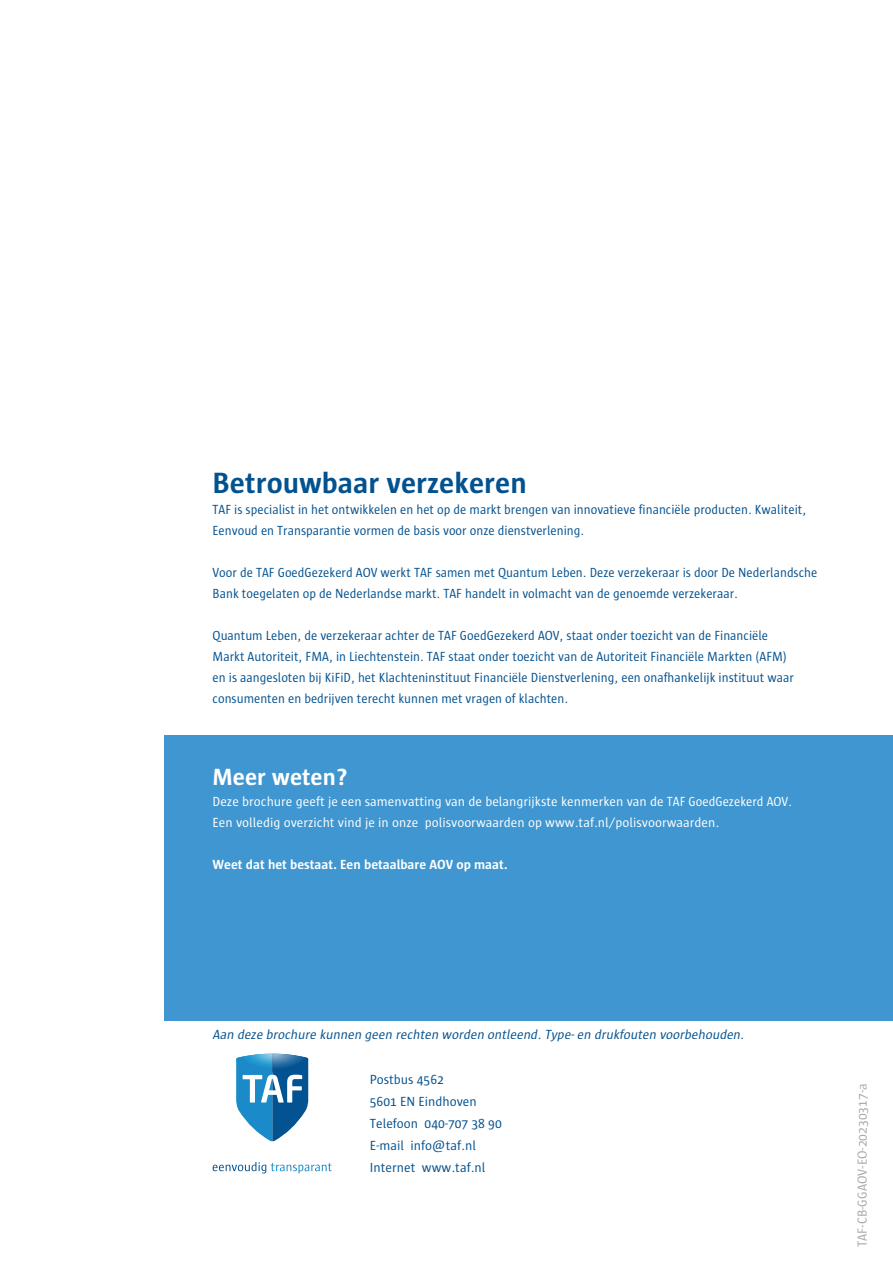
<style>
.page{position:relative;width:893px;height:1263px;background:#fff}
.page>*{position:absolute;margin:0;border:0;box-sizing:border-box;transform-origin:0 0}
.t1{font:700 30px "Sun";color:#035290}
.t2{font:700 24px "Sun";color:#fff}
.t3{font:13.5px/21px "Sun";color:#035290;scale:.95 1}
.t4{font:13.5px/21px "Sun";color:#fff}
.t5{font:13.5px/22px "Sun";color:#035290}
.t6{font:italic 13.5px "Sun";color:#035290}
.t7{font:700 13.5px "Sun";color:#fff}
.t8{font:13.5px "Sun";color:#a7aaac}
</style>
<div class="page">
<div style="left:164px;top:735px;width:729px;height:285px;background:#4096d0"></div>
<svg style="left:236px;top:1072px;width:72px;height:69px"></svg>
<img style="left:236px;top:1054px;width:72px;height:18px">
<svg style="left:213px;top:1162px;width:119px;height:11px"></svg>
<h1 class="t1" style="left:213px;top:466px;width:316px">Betrouwbaar verzekeren</h1>
<p class="t3" style="left:213px;top:499px;width:626px">TAF is specialist in het ontwikkelen en het op de markt brengen van innovatieve financiële producten. Kwaliteit,<br>Eenvoud en Transparantie vormen de basis voor onze dienstverlening.</p>
<p class="t3" style="left:213px;top:562px;width:638px">Voor de TAF GoedGezekerd AOV werkt TAF samen met Quantum Leben. Deze verzekeraar is door De Nederlandsche<br>Bank toegelaten op de Nederlandse markt. TAF handelt in volmacht van de genoemde verzekeraar.</p>
<p class="t3" style="left:213px;top:625px;width:613px">Quantum Leben, de verzekeraar achter de TAF GoedGezekerd AOV, staat onder toezicht van de Financiële Markt Autoriteit, FMA, in Liechtenstein. TAF staat onder toezicht van de Autoriteit Financiële Markten (AFM) en is aangesloten bij KiFiD, het Klachteninstituut Financiële Dienstverlening, een onafhankelijk instituut waar consumenten en bedrijven terecht kunnen met vragen of klachten.</p>
<h2 class="t2" style="left:213px;top:763px;width:137px">Meer weten?</h2>
<p class="t4" style="left:213px;top:790px;width:581px">Deze brochure geeft je een samenvatting van de belangrijkste kenmerken van de TAF GoedGezekerd AOV.<br>Een volledig overzicht vind je in onze polisvoorwaarden op www.taf.nl/polisvoorwaarden.</p>
<p class="t7" style="left:213px;top:856px;width:297px">Weet dat het bestaat. Een betaalbare AOV op maat.</p>
<p class="t6" style="left:213px;top:1027px;width:536px">Aan deze brochure kunnen geen rechten worden ontleend.Type-en drukfouten voorbehouden.</p>
<p class="t5" style="left:370px;top:1068px;width:133px">Postbus 4562<br>5601 EN Eindhoven<br>Telefoon 040-707 38 90<br>E-mail info@taf.nl<br>Internet www.taf.nl</p>
<p class="t8" style="left:855px;top:1247px;width:165px;rotate:-90deg">TAF-CB-GGAOV-EO-20230317-a</p>
</div>
